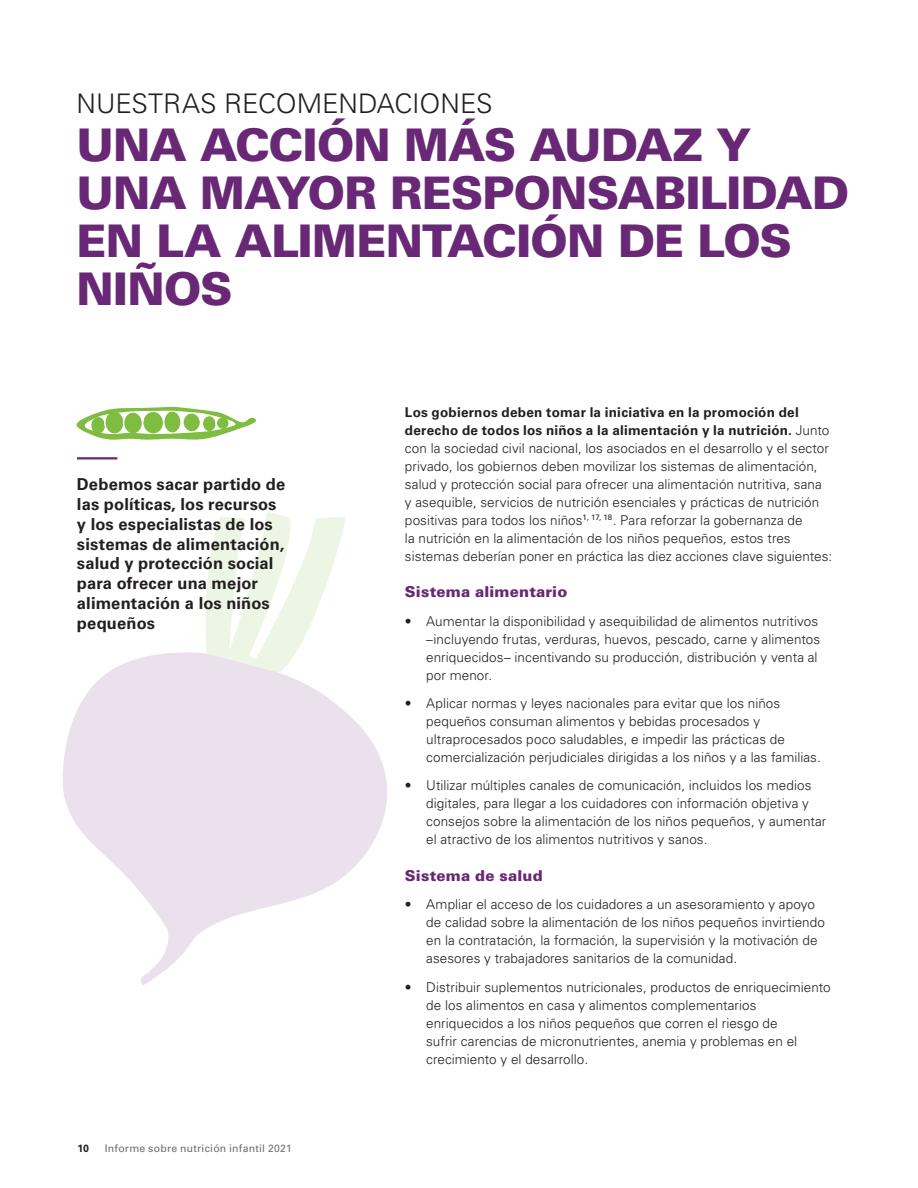
<style>
.page{position:relative;width:918px;height:1188px;background:#fff}
.page>*{position:absolute;margin:0;border:0;box-sizing:border-box;transform-origin:0 0}
.FM_titles{font:900 45px/48px "Univers LT Std";letter-spacing:-.02em;color:#692875}
.FM-subtitle{font:300 27px "Univers LT Std";letter-spacing:-.005em;color:#231f20}
.COPY{font:700 16.5px/19.8px "Univers LT Std";letter-spacing:.01em;color:#231f20}
.Hi-purple{font:900 15px "Univers LT Std";letter-spacing:.01em;color:#692875}
.COPY-2{font:300 13.5px/18px "Univers LT Std";letter-spacing:.005em;color:#231f20}
.t1{font:10.5px "Univers LT Std";letter-spacing:.02em;color:#6c6d70}
.t2{font:700 10.5px "Univers LT Std";color:#231f20}
.s1{font-weight:700}
</style>
<div class="page">
<svg style="left:77px;top:407px;width:179px;height:33px"></svg>
<hr style="left:77px;top:457px;width:40px;height:2px;background:#692875">
<svg style="left:63px;top:652px;width:324px;height:333px;fill:#eae1ec"></svg>
<svg style="left:200px;top:512px;width:146px;height:161px"></svg>
<p class="FM-subtitle" style="left:77px;top:87px;width:418px">NUESTRAS RECOMENDACIONES</p>
<p class="FM_titles" style="left:77px;top:121px;width:774px">UNA ACCIÓN MÁS AUDAZ Y<br>UNA MAYOR RESPONSABILIDAD<br>EN LA ALIMENTACIÓN DE LOS<br>NIÑOS</p>
<p class="COPY" style="left:77px;top:475px;width:210px">Debemos sacar partido de las políticas, los recursos y los especialistas de los sistemas de alimentación, salud y protección social para ofrecer una mejor alimentación a los niños pequeños</p>
<p class="t2" style="left:78px;top:1142px;width:13px">10</p>
<p class="t1" style="left:105px;top:1142px;width:188px">Informe sobre nutrición infantil 2021</p>
<p class="COPY-2" style="left:405px;top:403px;width:429px"><span class="s1">Los gobiernos deben tomar la iniciativa en la promoción del derecho de todos los niños a la alimentación y la nutrición.</span> Junto con la sociedad civil nacional, los asociados en el desarrollo y el sector privado, los gobiernos deben movilizar los sistemas de alimentación, salud y protección social para ofrecer una alimentación nutritiva, sana<br>y asequible, servicios de nutrición esenciales y prácticas de nutrición positivas para todos los niños<sup>1,</sup> <sup>17,</sup> <sup>18</sup>. Para reforzar la gobernanza de<br>la nutrición en la alimentación de los niños pequeños, estos tres sistemas deberían poner en práctica las diez acciones clave siguientes:</p>
<p class="Hi-purple" style="left:405px;top:583px;width:164px">Sistema alimentario</p>
<p class="COPY-2" style="left:426px;top:612px;width:395px;text-indent:-21px">• Aumentar la disponibilidad y asequibilidad de alimentos nutritivos –incluyendo frutas, verduras, huevos, pescado, carne y alimentos enriquecidos– incentivando su producción, distribución y venta al por menor.</p>
<p class="COPY-2" style="left:426px;top:694px;width:396px;text-indent:-21px">• Aplicar normas y leyes nacionales para evitar que los niños pequeños consuman alimentos y bebidas procesados y ultraprocesados poco saludables, e impedir las prácticas de comercialización perjudiciales dirigidas a los niños y a las familias.</p>
<p class="COPY-2" style="left:426px;top:776px;width:402px;text-indent:-21px">• Utilizar múltiples canales de comunicación, incluidos los medios digitales, para llegar a los cuidadores con información objetiva y consejos sobre la alimentación de los niños pequeños, y aumentar el atractivo de los alimentos nutritivos y sanos.</p>
<p class="Hi-purple" style="left:405px;top:866px;width:139px">Sistema de salud</p>
<p class="COPY-2" style="left:426px;top:896px;width:400px;text-indent:-21px">• Ampliar el acceso de los cuidadores a un asesoramiento y apoyo de calidad sobre la alimentación de los niños pequeños invirtiendo en la contratación, la formación, la supervisión y la motivación de asesores y trabajadores sanitarios de la comunidad.</p>
<p class="COPY-2" style="left:426px;top:978px;width:406px;text-indent:-21px">• Distribuir suplementos nutricionales, productos de enriquecimiento de los alimentos en casa y alimentos complementarios enriquecidos a los niños pequeños que corren el riesgo de<br>sufrir carencias de micronutrientes, anemia y problemas en el crecimiento y el desarrollo.</p>
</div>
